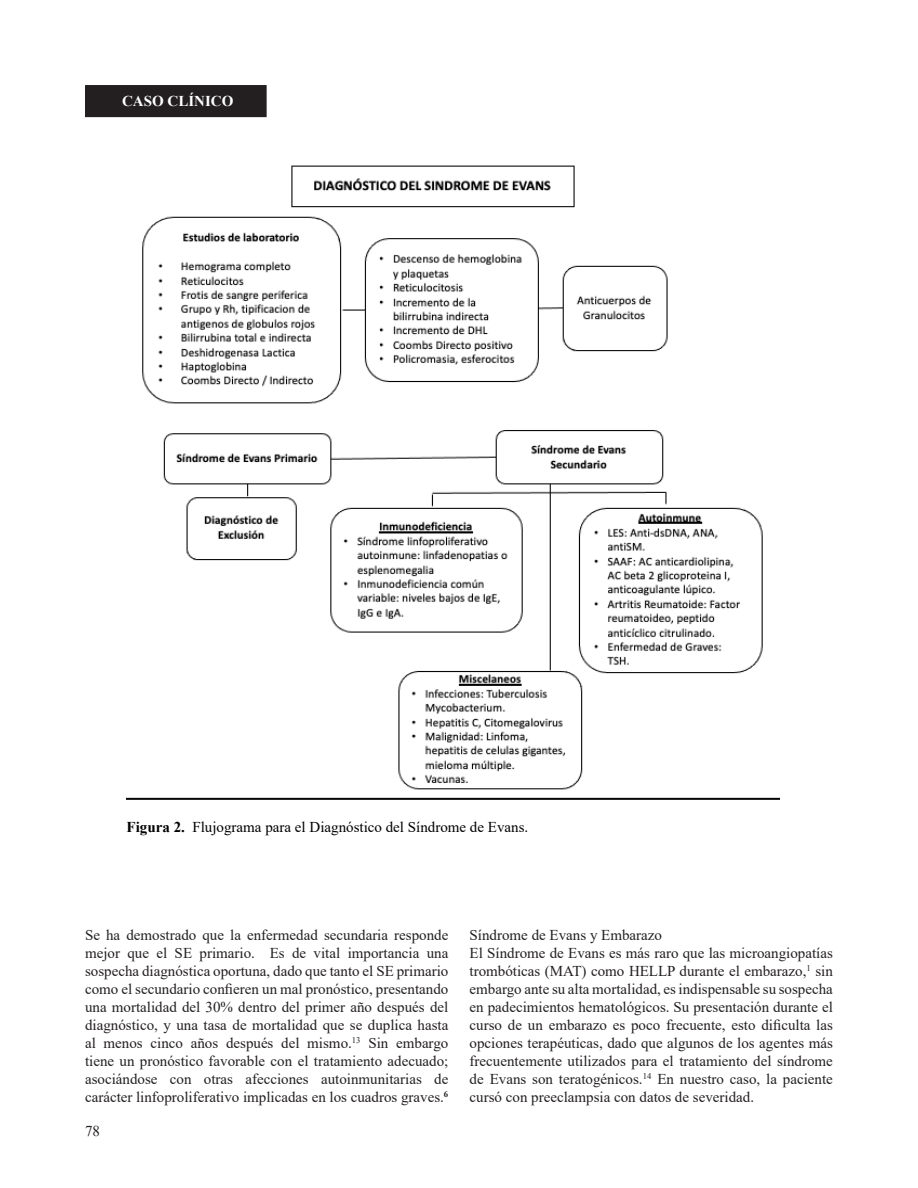
<style>
.page{position:relative;width:918px;height:1188px;background:#fff}
.page>*{position:absolute;margin:0;border:0;box-sizing:border-box;transform-origin:0 0}
.t1{font:15px/18px "Times New Roman";color:#231f20;text-align:justify}
.t2{font:15px "Times New Roman";color:#000}
.t3{font:700 15px "Times New Roman";color:#fff}
.s1{font-weight:700}
</style>
<div class="page">
<img style="left:127px;top:165px;width:652px;height:634px">
<div style="left:86px;top:86px;width:180px;height:30px;background:#231f20"></div>
<div style="left:85px;top:85px;width:182px;height:32px;border:2px solid #231f20"></div>
<p class="t3" style="left:122px;top:90px;width:113px">CASO CLÍNICO</p>
<p class="t2" style="left:127px;top:816px;width:403px"><span class="s1">Figura 2.</span> Flujograma para el Diagnóstico del Síndrome de Evans.</p>
<p class="t1" style="left:85px;top:926px;width:365px">Se ha demostrado que la enfermedad secundaria responde mejor que el SE primario. Es de vital importancia una sospecha diagnóstica oportuna, dado que tanto el SE primario como el secundario confieren un mal pronóstico, presentando una mortalidad del 30% dentro del primer año después del diagnóstico, y una tasa de mortalidad que se duplica hasta al menos cinco años después del mismo.<sup>13</sup> Sin embargo tiene un pronóstico favorable con el tratamiento adecuado; asociándose con otras afecciones autoinmunitarias de carácter linfoproliferativo implicadas en los cuadros graves.<sup>6</sup></p>
<p class="t1" style="left:470px;top:926px;width:194px">Síndrome de Evans y Embarazo</p>
<p class="t1" style="left:470px;top:944px;width:365px">El Síndrome de Evans es más raro que las microangiopatías trombóticas (MAT) como HELLP durante el embarazo,<sup>1</sup> sin embargo ante su alta mortalidad, es indispensable su sospecha en padecimientos hematológicos. Su presentación durante el curso de un embarazo es poco frecuente, esto dificulta las opciones terapéuticas, dado que algunos de los agentes más frecuentemente utilizados para el tratamiento del síndrome de Evans son teratogénicos.<sup>14</sup> En nuestro caso, la paciente cursó con preeclampsia con datos de severidad.</p>
<p class="t1" style="left:85px;top:1121px;width:16px">78</p>
</div>
